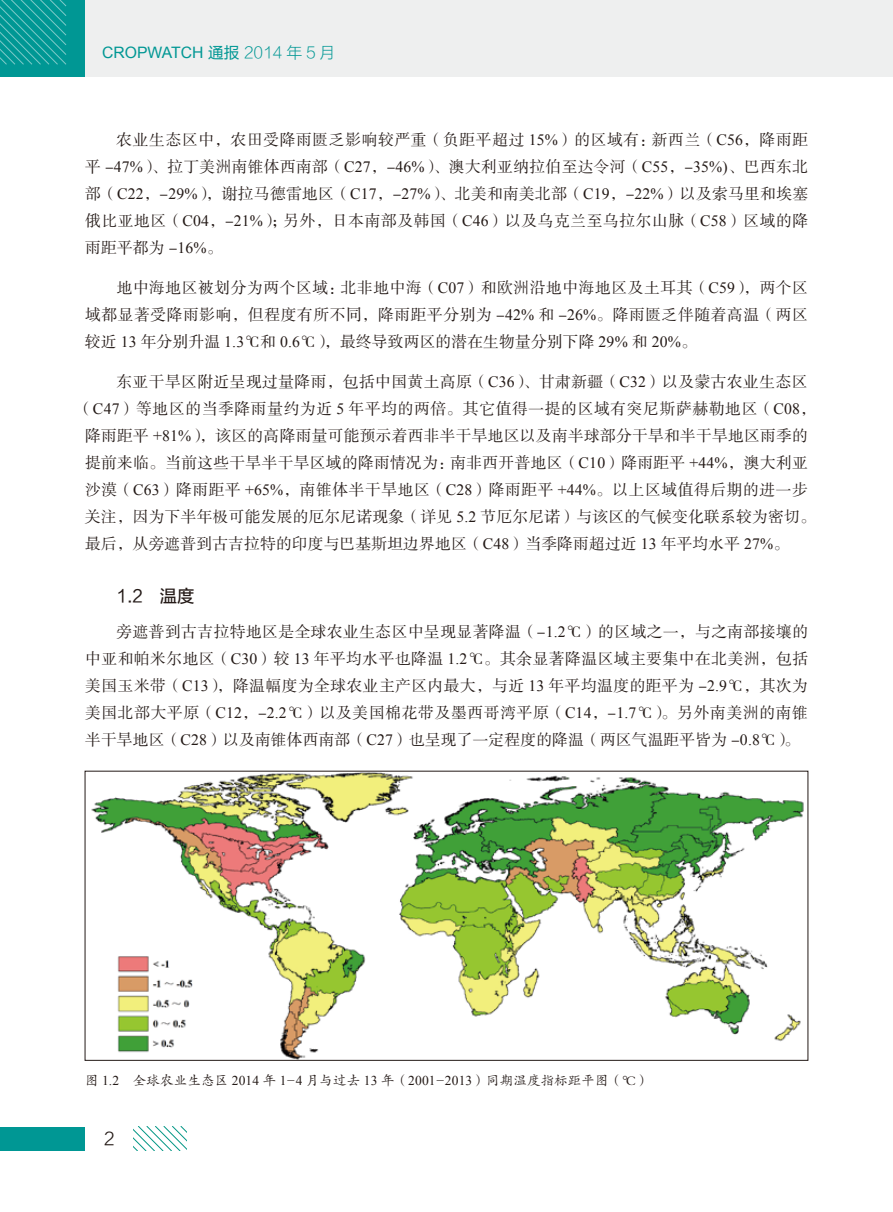
<style>
.page{position:relative;width:893px;height:1212px;background:#fff}
.page>*{position:absolute;margin:0;border:0;box-sizing:border-box;transform-origin:0 0}
.t1{font:18px "FZLTXHK";color:#231916}
.t2{font:17.25px "FZLTZHUNHK GBK1 0";color:#231916}
.t3{font:15.75px/27px "FZSSJW GB1 0";letter-spacing:.02em;color:#231916;text-align:justify}
.t4{font:15.75px "FZSSJW GB1 0";letter-spacing:.04em;color:#231916}
.t5{font:15.75px "Arial";color:#009794}
.t6{font:13.5px "FZKTK GBK1 0";letter-spacing:.01em;color:#231916}
.s1{font-family:"FZLTHJW GB1 0"}
.s2{font-family:"FZLTKHJW GB1 0"}
.s3{font-family:"Times New Roman"}
</style>
<div class="page">
<div style="left:0;top:0;width:893px;height:77px;background:#eeefef"></div>
<div style="left:0;top:0;width:85px;height:77px;background:#009794"></div>
<div style="left:0;top:1127px;width:85px;height:23px;background:#009794"></div>
<svg style="left:134px;top:1127px;width:52px;height:23px"></svg>
<img style="left:91px;top:773px;width:713px;height:285px">
<svg style="left:0;top:0;width:67px;height:65px"></svg>
<p class="t5" style="left:102px;top:42px;width:235px">CROPWATCH <span class="s1">通报</span> <span class="s2">2014 年 5 月</span></p>
<p class="t3" style="left:85px;top:127px;width:724px;text-indent:31px">农业生态区中，农田受降雨匮乏影响较严重（负距平超过 <span class="s3">15%</span>）的区域有：新西兰（<span class="s3">C56</span>，降雨距平 -<span class="s3">47%</span>）、拉丁美洲南锥体西南部（<span class="s3">C27</span>，-<span class="s3">46%</span>）、澳大利亚纳拉伯至达令河（<span class="s3">C55</span>，-<span class="s3">35%)</span>、巴西东北部（<span class="s3">C22</span>，-<span class="s3">29%</span>），谢拉马德雷地区（<span class="s3">C17</span>，-<span class="s3">27%</span>）、北美和南美北部（<span class="s3">C19</span>，-<span class="s3">22%</span>）以及索马里和埃塞俄比亚地区（<span class="s3">C04</span>，-<span class="s3">21%</span>）；另外，日本南部及韩国（<span class="s3">C46</span>）以及乌克兰至乌拉尔山脉（<span class="s3">C58</span>）区域的降雨距平都为 -<span class="s3">16%</span>。</p>
<p class="t3" style="left:85px;top:275px;width:725px;text-indent:32px">地中海地区被划分为两个区域：北非地中海（<span class="s3">C07</span>）和欧洲沿地中海地区及土耳其（<span class="s3">C59</span>），两个区域都显著受降雨影响，但程度有所不同，降雨距平分别为 -<span class="s3">42%</span> 和 -<span class="s3">26%</span>。降雨匮乏伴随着高温（两区较近 <span class="s3">13</span> 年分别升温 <span class="s3">1.3</span>℃和 <span class="s3">0.6</span>℃），最终导致两区的潜在生物量分别下降 <span class="s3">29%</span> 和 <span class="s3">20%</span>。</p>
<p class="t3" style="left:116px;top:369px;width:693px">东亚干旱区附近呈现过量降雨，包括中国黄土高原（<span class="s3">C36</span>）、甘肃新疆（<span class="s3">C32</span>）以及蒙古农业生态区</p>
<p class="t4" style="left:77px;top:400px;width:741px">（<span class="s3">C47</span>）等地区的当季降雨量约为近 <span class="s3">5</span> 年平均的两倍。其它值得一提的区域有突尼斯萨赫勒地区（<span class="s3">C08</span>，</p>
<p class="t3" style="left:85px;top:423px;width:724px">降雨距平 <span class="s3">+81%</span>），该区的高降雨量可能预示着西非半干旱地区以及南半球部分干旱和半干旱地区雨季的</p>
<p class="t3" style="left:85px;top:450px;width:724px">提前来临。当前这些干旱半干旱区域的降雨情况为：南非西开普地区（<span class="s3">C10</span>）降雨距平 <span class="s3">+44%</span>，澳大利亚</p>
<p class="t3" style="left:85px;top:477px;width:724px">沙漠（<span class="s3">C63</span>）降雨距平 <span class="s3">+65%</span>，南锥体半干旱地区（<span class="s3">C28</span>）降雨距平 <span class="s3">+44%</span>。以上区域值得后期的进一步</p>
<p class="t3" style="left:85px;top:504px;width:732px">关注，因为下半年极可能发展的厄尔尼诺现象（详见 <span class="s3">5.2</span> 节厄尔尼诺）与该区的气候变化联系较为密切。</p>
<p class="t3" style="left:85px;top:531px;width:706px">最后，从旁遮普到古吉拉特的印度与巴基斯坦边界地区（<span class="s3">C48</span>）当季降雨超过近 <span class="s3">13</span> 年平均水平 <span class="s3">27%</span>。</p>
<p class="t2" style="left:117px;top:586px;width:79px">1.2 温度</p>
<p class="t3" style="left:85px;top:619px;width:724px;text-indent:31px">旁遮普到古吉拉特地区是全球农业生态区中呈现显著降温（-<span class="s3">1.2</span>℃）的区域之一，与之南部接壤的中亚和帕米尔地区（<span class="s3">C30</span>）较 <span class="s3">13</span> 年平均水平也降温 <span class="s3">1.2</span>℃。其余显著降温区域主要集中在北美洲，包括美国玉米带（<span class="s3">C13</span>），降温幅度为全球农业主产区内最大，与近 <span class="s3">13</span> 年平均温度的距平为 -<span class="s3">2.9</span>℃，其次为美国北部大平原（<span class="s3">C12</span>，-<span class="s3">2.2</span>℃）以及美国棉花带及墨西哥湾平原（<span class="s3">C14</span>，-<span class="s3">1.7</span>℃）。另外南美洲的南锥半干旱地区（<span class="s3">C28</span>）以及南锥体西南部（<span class="s3">C27</span>）也呈现了一定程度的降温（两区气温距平皆为 -<span class="s3">0.8</span>℃）。</p>
<p class="t6" style="left:85px;top:1073px;width:566px">图 <span class="s3">1.2</span> 全球农业生态区 <span class="s3">2014</span> 年 <span class="s3">1</span>-<span class="s3">4</span> 月与过去 <span class="s3">13</span> 年（<span class="s3">2001</span>-<span class="s3">2013</span>）同期温度指标距平图（℃）</p>
<p class="t1" style="left:104px;top:1129px;width:12px">2</p>
</div>
